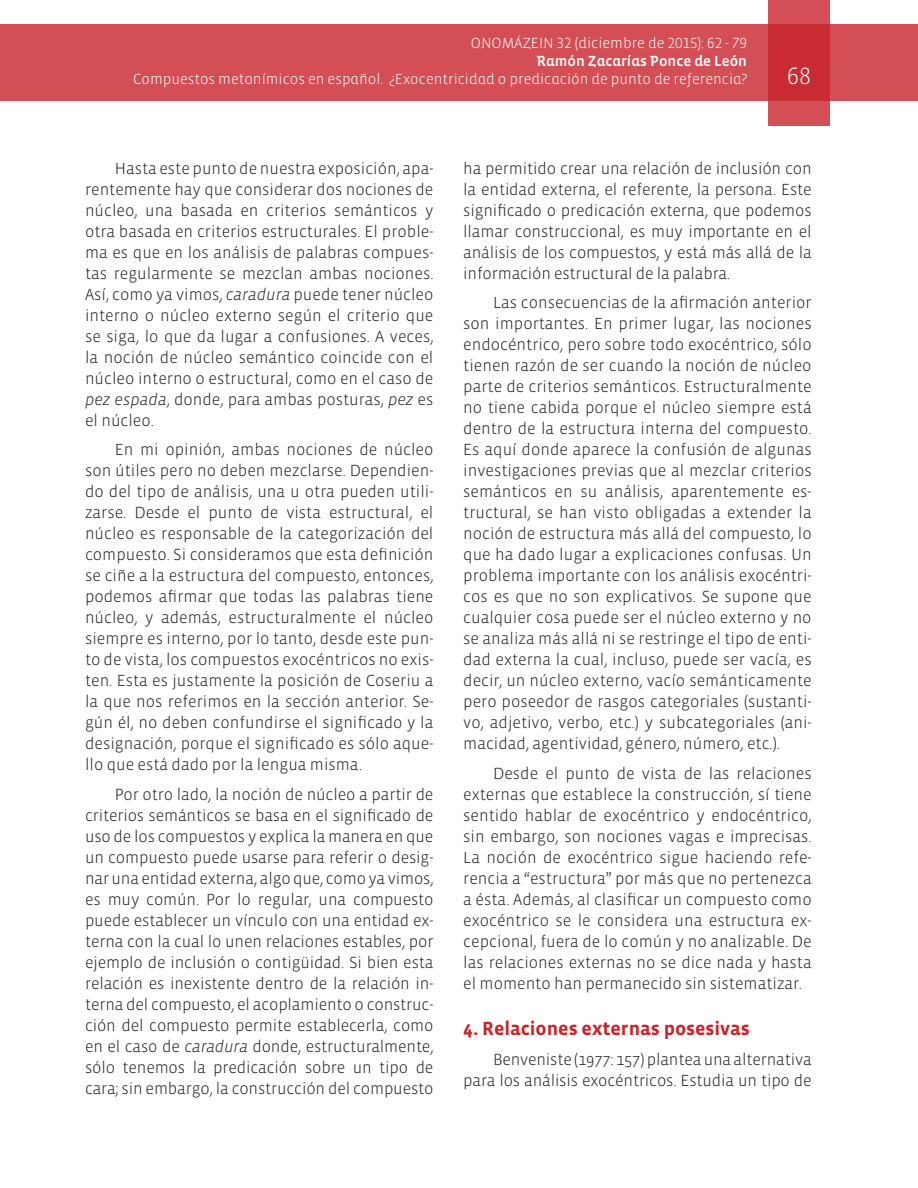
<style>
.page{position:relative;width:918px;height:1188px;background:#fff}
.page>*{position:absolute;margin:0;border:0;box-sizing:border-box;transform-origin:0 0}
.t1{font:300 24px "Vista Sans";color:#fff}
.Títulos{font:700 19.5px "Vista Sans";color:#c8242b}
.Textos{font:300 16.5px/21px "Vista Sans";color:#231f20;text-align:justify}
.t2{font:300 15px "Vista Sans Alt";color:#fff}
.t3{font:15px "Vista Sans Alt Med";color:#fff}
.s1{font-style:italic}
</style>
<div class="page">
<div style="left:0;top:25px;width:918px;height:76px;background:#d34f55"></div>
<svg style="left:768px;top:0;width:62px;height:126px;background:#cd3940"></svg>
<p class="t2" style="left:471px;top:36px;width:278px">ONOMÁZEIN 32 (diciembre de 2015): 62 - 79</p>
<p class="t3" style="left:536px;top:54px;width:212px">Ramón Zacarías Ponce de León</p>
<p class="t2" style="left:133px;top:72px;width:616px">Compuestos metonímicos en español. ¿Exocentricidad o predicación de punto de referencia?</p>
<h1 class="t1" style="left:787px;top:64px;width:25px">68</h1>
<p class="Textos" style="left:85px;top:158px;width:350px;text-indent:30px">Hasta este punto de nuestra exposición, apa&shy;rentemente hay que considerar dos nociones de núcleo, una basada en criterios semánticos y otra basada en criterios estructurales. El proble&shy;ma es que en los análisis de palabras compues&shy;tas regularmente se mezclan ambas nociones.<br>Así, como ya vimos, <span class="s1">caradura</span> puede tener núcleo interno o núcleo externo según el criterio que se siga, lo que da lugar a confusiones. A veces, la noción de núcleo semántico coincide con el núcleo interno o estructural, como en el caso de <span class="s1">pez espada</span>, donde, para ambas posturas, <span class="s1">pez</span> es el núcleo.</p>
<p class="Textos" style="left:85px;top:440px;width:350px;text-indent:30px">En mi opinión, ambas nociones de núcleo son útiles pero no deben mezclarse. Dependien&shy;do del tipo de análisis, una u otra pueden utili&shy;zarse. Desde el punto de vista estructural, el núcleo es responsable de la categorización del compuesto. Si consideramos que esta definición se ciñe a la estructura del compuesto, entonces, podemos afirmar que todas las palabras tiene núcleo, y además, estructuralmente el núcleo siempre es interno, por lo tanto, desde este pun&shy;to de vista, los compuestos exocéntricos no exis&shy;ten. Esta es justamente la posición de Coseriu a la que nos referimos en la sección anterior. Se&shy;gún él, no deben confundirse el significado y la designación, porque el significado es sólo aque&shy;llo que está dado por la lengua misma.</p>
<p class="Textos" style="left:85px;top:784px;width:350px;text-indent:30px">Por otro lado, la noción de núcleo a partir de criterios semánticos se basa en el significado de uso de los compuestos y explica la manera en que un compuesto puede usarse para referir o desig&shy;nar una entidad externa, algo que, como ya vimos, es muy común. Por lo regular, una compuesto puede establecer un vínculo con una entidad ex&shy;terna con la cual lo unen relaciones estables, por ejemplo de inclusión o contigüidad. Si bien esta relación es inexistente dentro de la relación in&shy;terna del compuesto, el acoplamiento o construc&shy;ción del compuesto permite establecerla, como en el caso de <span class="s1">caradura</span> donde, estructuralmente, sólo tenemos la predicación sobre un tipo de cara; sin embargo, la construcción del compuesto</p>
<p class="Textos" style="left:463px;top:158px;width:350px">ha permitido crear una relación de inclusión con la entidad externa, el referente, la persona. Este significado o predicación externa, que podemos llamar construccional, es muy importante en el análisis de los compuestos, y está más allá de la información estructural de la palabra.</p>
<p class="Textos" style="left:463px;top:293px;width:350px;text-indent:30px">Las consecuencias de la afirmación anterior son importantes. En primer lugar, las nociones endocéntrico, pero sobre todo exocéntrico, sólo tienen razón de ser cuando la noción de núcleo parte de criterios semánticos. Estructuralmente no tiene cabida porque el núcleo siempre está dentro de la estructura interna del compuesto.<br>Es aquí donde aparece la confusión de algunas investigaciones previas que al mezclar criterios semánticos en su análisis, aparentemente es&shy;tructural, se han visto obligadas a extender la noción de estructura más allá del compuesto, lo que ha dado lugar a explicaciones confusas. Un problema importante con los análisis exocéntri&shy;cos es que no son explicativos. Se supone que cualquier cosa puede ser el núcleo externo y no se analiza más allá ni se restringe el tipo de enti&shy;dad externa la cual, incluso, puede ser vacía, es decir, un núcleo externo, vacío semánticamente pero poseedor de rasgos categoriales (sustanti&shy;vo, adjetivo, verbo, etc.) y subcategoriales (ani&shy;macidad, agentividad, género, número, etc.).</p>
<p class="Textos" style="left:463px;top:763px;width:350px;text-indent:30px">Desde el punto de vista de las relaciones externas que establece la construcción, sí tiene sentido hablar de exocéntrico y endocéntrico, sin embargo, son nociones vagas e imprecisas.<br>La noción de exocéntrico sigue haciendo refe&shy;rencia a “estructura” por más que no pertenezca a ésta. Además, al clasificar un compuesto como exocéntrico se le considera una estructura ex&shy;cepcional, fuera de lo común y no analizable. De las relaciones externas no se dice nada y hasta el momento han permanecido sin sistematizar.</p>
<p class="Títulos" style="left:463px;top:1019px;width:288px">4. Relaciones externas posesivas</p>
<p class="Textos" style="left:463px;top:1049px;width:350px;text-align:right">Benveniste (1977: 157) plantea una alternativa para los análisis exocéntricos. Estudia un tipo de</p>
</div>
